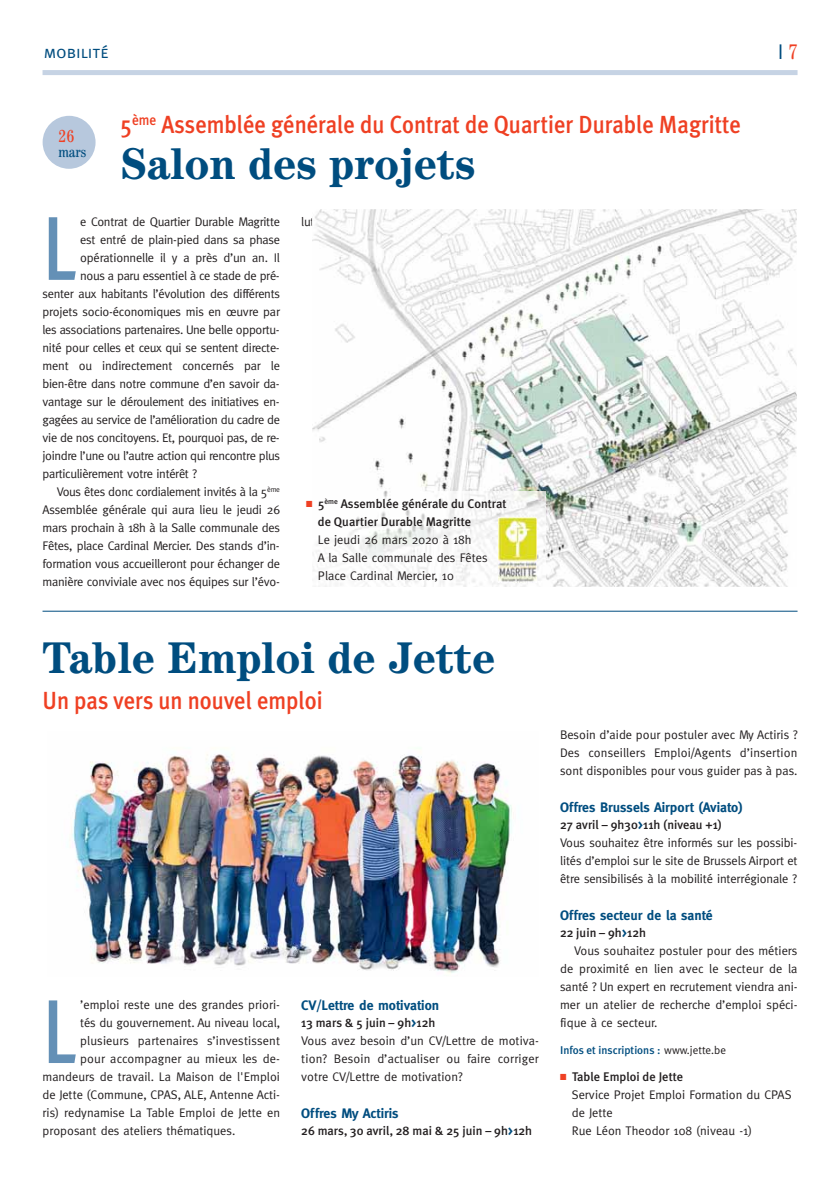
<style>
.page{position:relative;width:833px;height:1188px;background:#fff}
.page>*{position:absolute;margin:0;border:0;box-sizing:border-box;transform-origin:0 0}
.t1{font:500 90.38px "Meta Plus";color:#6490b6;scale:.8 1}
.t2{font:700 44.62px "Century IT Cby BT";color:#004d7f;scale:.95 1}
.t3{font:500 24.75px "Meta Plus";color:#ef4023;scale:.91 1}
.t4{font:21.25px "Meta";color:#004d7f}
.t5{font:17.5px "Meta Plus Normal Caps";color:#004d7f}
.t6{font:condensed 15px "Century IT Cby BT";color:#004d7f}
.t7{font:700 13.75px "Meta";color:#004d7f}
.t8{font:12.5px/18px "Meta";letter-spacing:-.015em;color:#231f20;text-align:justify}
.t9{font:500 12.5px/18px "Meta Plus";color:#231f20}
.t10{font:12.5px "Meta";letter-spacing:.01em;color:#231f20}
.t11{font:500 11.25px "Meta Plus";color:#004d7f}
.s1{font-family:"Century IT Cby BT";font-stretch:condensed;color:#ef4023}
.s2{color:#ef4023}
.s3{font-family:"Meta";font-weight:700;color:#004d7f}
.s4{font-family:"Meta";font-weight:400;color:#231f20}
</style>
<div class="page">
<div style="left:43px;top:70px;width:754px;height:5px;background:#c6d3e4"></div>
<div style="left:42px;top:116px;width:54px;height:53px;background:#b7c8dd;border-radius:50%"></div>
<img style="left:312px;top:209px;width:485px;height:377px">
<img style="left:312px;top:491px;width:233px;height:95px">
<img style="left:498px;top:517px;width:38px;height:65px">
<img style="left:72px;top:754px;width:440px;height:219px">
<hr style="left:43px;top:610px;width:754px;height:1px;background:#004d7f">
<h3 class="t5" style="left:44px;top:41px;width:67px">mobilité</h3>
<h3 class="t4" style="left:777px;top:44px;width:21px">I<span class="s1">7</span></h3>
<p class="t6" style="left:59px;top:142px;width:30px;rotate:1deg">mars</p>
<h3 class="t3" style="left:120px;top:112px;width:683px">5<sup>ème</sup> Assemblée générale du Contrat de Quartier Durable Magritte</h3>
<h2 class="t2" style="left:121px;top:146px;width:375px">Salon des projets</h2>
<h1 class="t1" style="left:42px;top:205px;width:44px">L</h1>
<p class="t8" style="left:80px;top:214px;width:201px">e Contrat de Quartier Durable Magritte</p>
<p class="t8" style="left:80px;top:232px;width:201px">est entré de plain-pied dans sa phase</p>
<p class="t8" style="left:80px;top:250px;width:201px">opérationnelle il y a près d’un an. Il</p>
<p class="t8" style="left:80px;top:268px;width:201px">nous a paru essentiel à ce stade de pré-</p>
<p class="t8" style="left:43px;top:286px;width:239px">senter aux habitants l’évolution des différents</p>
<p class="t8" style="left:43px;top:304px;width:239px">projets socio-économiques mis en œuvre par</p>
<p class="t8" style="left:43px;top:322px;width:239px">les associations partenaires. Une belle opportu-</p>
<p class="t8" style="left:43px;top:340px;width:239px">nité pour celles et ceux qui se sentent directe-</p>
<p class="t8" style="left:43px;top:358px;width:239px">ment ou indirectement concernés par le</p>
<p class="t8" style="left:43px;top:376px;width:239px">bien-être dans notre commune d’en savoir da-</p>
<p class="t8" style="left:43px;top:394px;width:239px">vantage sur le déroulement des initiatives en-</p>
<p class="t8" style="left:43px;top:412px;width:239px">gagées au service de l’amélioration du cadre de</p>
<p class="t8" style="left:43px;top:430px;width:239px">vie de nos concitoyens. Et, pourquoi pas, de re-</p>
<p class="t8" style="left:43px;top:448px;width:239px">joindre l’une ou l’autre action qui rencontre plus</p>
<p class="t8" style="left:43px;top:466px;width:156px">particulièrement votre intérêt ?</p>
<p class="t8" style="left:57px;top:484px;width:225px">Vous êtes donc cordialement invités à la 5<sup>ème</sup></p>
<p class="t8" style="left:43px;top:502px;width:239px">Assemblée générale qui aura lieu le jeudi 26</p>
<p class="t8" style="left:43px;top:520px;width:239px">mars prochain à 18h à la Salle communale des</p>
<p class="t8" style="left:43px;top:538px;width:239px">Fêtes, place Cardinal Mercier. Des stands d’in-</p>
<p class="t8" style="left:43px;top:556px;width:239px">formation vous accueilleront pour échanger de</p>
<p class="t8" style="left:43px;top:574px;width:239px">manière conviviale avec nos équipes sur l’évo-</p>
<p class="t9" style="left:318px;top:495px;width:190px;text-indent:-12px"><span class="s2">■</span> 5<sup>ème</sup> Assemblée générale du Contrat de Quartier Durable Magritte</p>
<p class="t8" style="left:318px;top:531px;width:171px;text-align:left">Le jeudi 26 mars 2020 à 18h<br>A la Salle communale des Fêtes<br>Place Cardinal Mercier, 10</p>
<h2 class="t2" style="left:43px;top:640px;width:478px">Table Emploi de Jette</h2>
<h3 class="t3" style="left:43px;top:688px;width:309px">Un pas vers un nouvel emploi</h3>
<h1 class="t1" style="left:42px;top:987px;width:44px">L</h1>
<p class="t8" style="left:80px;top:996px;width:201px">’emploi reste une des grandes priori-</p>
<p class="t8" style="left:80px;top:1014px;width:201px">tés du gouvernement. Au niveau local,</p>
<p class="t10" style="left:80px;top:1035px;width:201px">plusieurs partenaires s’investissent</p>
<p class="t10" style="left:80px;top:1053px;width:201px">pour accompagner au mieux les de-</p>
<p class="t8" style="left:43px;top:1068px;width:239px">mandeurs de travail. La Maison de l'Emploi</p>
<p class="t8" style="left:43px;top:1086px;width:239px">de Jette (Commune, CPAS, ALE, Antenne Acti-</p>
<p class="t8" style="left:43px;top:1104px;width:239px">ris) redynamise La Table Emploi de Jette en</p>
<p class="t8" style="left:43px;top:1122px;width:194px">proposant des ateliers thématiques.</p>
<p class="t7" style="left:301px;top:997px;width:139px">CV/Lettre de motivation</p>
<p class="t9" style="left:301px;top:1013px;width:136px">13 mars &amp; 5 juin – 9h<span class="s3">&gt;</span>12h</p>
<p class="t8" style="left:301px;top:1032px;width:239px">Vous avez besoin d’un CV/Lettre de motiva&shy;tion? Besoin d’actualiser ou faire corriger votre CV/Lettre de motivation?</p>
<p class="t7" style="left:301px;top:1105px;width:99px">Offres My Actiris</p>
<p class="t9" style="left:301px;top:1121px;width:232px">26 mars, 30 avril, 28 mai &amp; 25 juin – 9h<span class="s3">&gt;</span>12h</p>
<p class="t8" style="left:560px;top:726px;width:239px">Besoin d’aide pour postuler avec My Actiris ?<br>Des conseillers Emploi/Agents d’insertion sont disponibles pour vous guider pas à pas.</p>
<p class="t7" style="left:560px;top:799px;width:184px">Offres Brussels Airport (Aviato)</p>
<p class="t9" style="left:560px;top:815px;width:163px">27 avril – 9h30<span class="s3">&gt;</span>11h (niveau +1)</p>
<p class="t8" style="left:560px;top:834px;width:239px">Vous souhaitez être informés sur les possibi&shy;lités d’emploi sur le site de Brussels Airport et être sensibilisés à la mobilité interrégionale ?</p>
<p class="t7" style="left:560px;top:907px;width:154px">Offres secteur de la santé</p>
<p class="t9" style="left:560px;top:923px;width:87px">22 juin – 9h<span class="s3">&gt;</span>12h</p>
<p class="t8" style="left:560px;top:942px;width:239px;text-indent:14px">Vous souhaitez postuler pour des métiers de proximité en lien avec le secteur de la santé ? Un expert en recrutement viendra ani&shy;mer un atelier de recherche d’emploi spéci&shy;fique à ce secteur.</p>
<p class="t11" style="left:560px;top:1043px;width:167px">Infos et inscriptions : <span class="s4">www.jette.be</span></p>
<p class="t9" style="left:560px;top:1067px;width:125px"><span class="s2">■</span> Table Emploi de Jette</p>
<p class="t8" style="left:572px;top:1086px;width:221px;text-align:left">Service Projet Emploi Formation du CPAS de Jette<br>Rue Léon Theodor 108 (niveau -1)</p>
</div>
